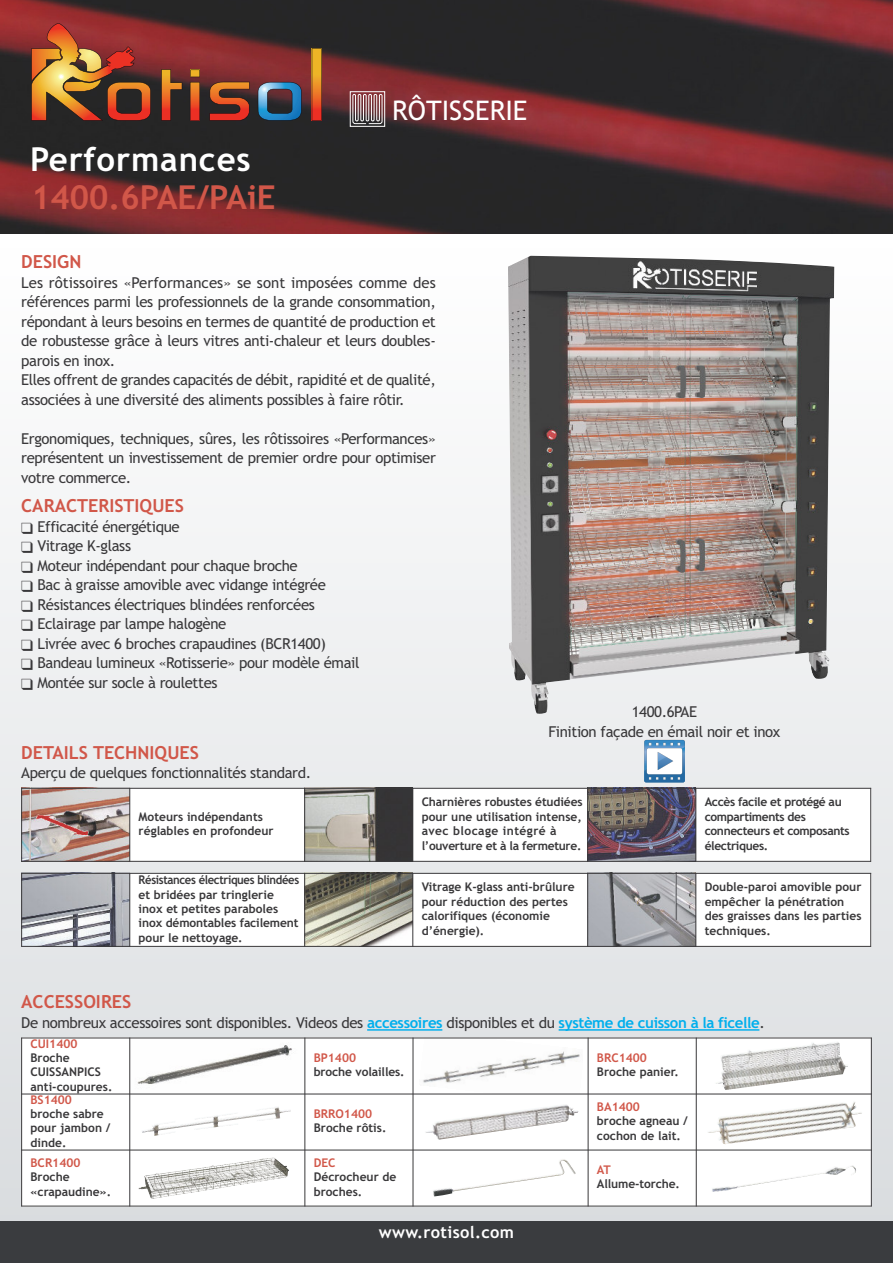
<style>
.page{position:relative;width:893px;height:1263px;background:#fff}
.page>*{position:absolute;margin:0;border:0;box-sizing:border-box;transform-origin:0 0}
.t1{font:700 33px "Trebuchet MS";color:#d15749}
.t2{font:700 33px "Trebuchet MS";letter-spacing:.025em;color:#fff}
.t3{font:27px "Trebuchet MS";color:#fff}
.t4{font:700 18px "Trebuchet MS";color:#d15749}
.t5{font:700 16.5px "Trebuchet MS";letter-spacing:.02em;color:#fff}
.t6{font:15px/19.5px "Trebuchet MS";letter-spacing:-.025em;color:#39383a}
.t7{font:700 12px/14.4px "Trebuchet MS";color:#39383a}
.t8{font:700 12px/14.4px "Trebuchet MS";color:#39383a;scale:.94 1}
.t9{font:700 12px/14.4px "Trebuchet MS";letter-spacing:-.03em;color:#39383a}
.t10{font:700 12px "Trebuchet MS";color:#d15749}
.s1{font-weight:700;color:#00afed}
</style>
<div class="page">
<div style="left:0;top:1220px;width:893px;height:43px;background:#3a3c3f"></div>
<div style="left:0;top:234px;width:893px;height:986px;background:linear-gradient(to bottom,#fff,#d9dcdf)"></div>
<img style="left:0;top:0;width:893px;height:234px">
<svg style="left:312px;top:48px;width:10px;height:73px"></svg>
<svg style="left:258px;top:82px;width:44px;height:39px;background:#3f6584"></svg>
<svg style="left:209px;top:82px;width:41px;height:39px;background:#924125"></svg>
<svg style="left:190px;top:70px;width:10px;height:51px"></svg>
<svg style="left:161px;top:69px;width:21px;height:52px"></svg>
<svg style="left:31px;top:23px;width:120px;height:98px;background:#9d5431"></svg>
<svg style="left:352px;top:94px;width:31px;height:30px"></svg>
<div style="left:350px;top:91px;width:35px;height:36px;border:1px solid #fff"></div>
<img style="left:508px;top:256px;width:326px;height:458px">
<img style="left:22px;top:789px;width:107px;height:72px">
<div style="left:130px;top:788px;width:175px;height:74px;background:#fff"></div>
<img style="left:305px;top:789px;width:107px;height:72px">
<div style="left:413px;top:788px;width:175px;height:74px;background:#fff"></div>
<img style="left:588px;top:789px;width:107px;height:72px">
<div style="left:696px;top:788px;width:175px;height:74px;background:#fff"></div>
<hr style="left:21px;top:788px;width:1px;height:74px;background:#39383a">
<hr style="left:129px;top:788px;width:1px;height:74px;background:#39383a">
<hr style="left:304px;top:788px;width:1px;height:74px;background:#39383a">
<hr style="left:412px;top:788px;width:1px;height:74px;background:#39383a">
<hr style="left:587px;top:788px;width:1px;height:74px;background:#39383a">
<hr style="left:695px;top:788px;width:1px;height:74px;background:#39383a">
<hr style="left:870px;top:788px;width:1px;height:74px;background:#39383a">
<hr style="left:21px;top:788px;width:850px;height:1px;background:#39383a">
<hr style="left:21px;top:861px;width:850px;height:1px;background:#39383a">
<img style="left:22px;top:874px;width:107px;height:72px">
<div style="left:130px;top:873px;width:175px;height:74px;background:#fff"></div>
<img style="left:305px;top:874px;width:107px;height:72px">
<div style="left:413px;top:873px;width:175px;height:74px;background:#fff"></div>
<img style="left:588px;top:874px;width:107px;height:72px">
<div style="left:696px;top:873px;width:175px;height:74px;background:#fff"></div>
<hr style="left:21px;top:873px;width:1px;height:74px;background:#39383a">
<hr style="left:129px;top:873px;width:1px;height:74px;background:#39383a">
<hr style="left:304px;top:873px;width:1px;height:74px;background:#39383a">
<hr style="left:412px;top:873px;width:1px;height:74px;background:#39383a">
<hr style="left:587px;top:873px;width:1px;height:74px;background:#39383a">
<hr style="left:695px;top:873px;width:1px;height:74px;background:#39383a">
<hr style="left:870px;top:873px;width:1px;height:74px;background:#39383a">
<hr style="left:21px;top:873px;width:850px;height:1px;background:#39383a">
<hr style="left:21px;top:946px;width:850px;height:1px;background:#39383a">
<svg style="left:644px;top:740px;width:41px;height:42px"></svg>
<hr style="left:367px;top:1029px;width:75px;height:2px;background:#00afed">
<hr style="left:559px;top:1029px;width:200px;height:2px;background:#00afed">
<div style="left:21px;top:1037px;width:109px;height:57px;background:#fff"></div>
<img style="left:130px;top:1038px;width:174px;height:56px">
<div style="left:305px;top:1037px;width:108px;height:57px;background:#fff"></div>
<div style="left:413px;top:1037px;width:175px;height:57px;background:#fff"></div>
<img style="left:419px;top:1038px;width:164px;height:56px">
<div style="left:588px;top:1037px;width:108px;height:57px;background:#fff"></div>
<div style="left:696px;top:1037px;width:176px;height:57px;background:#fff"></div>
<img style="left:716px;top:1042px;width:132px;height:48px">
<div style="left:21px;top:1094px;width:109px;height:56px;background:#fff"></div>
<div style="left:130px;top:1094px;width:175px;height:56px;background:#fff"></div>
<img style="left:142px;top:1107px;width:149px;height:29px">
<div style="left:305px;top:1094px;width:108px;height:56px;background:#fff"></div>
<div style="left:413px;top:1094px;width:175px;height:56px;background:#fff"></div>
<img style="left:425px;top:1105px;width:154px;height:35px">
<div style="left:588px;top:1094px;width:108px;height:56px;background:#fff"></div>
<div style="left:696px;top:1094px;width:176px;height:56px;background:#fff"></div>
<img style="left:708px;top:1102px;width:154px;height:42px">
<div style="left:21px;top:1150px;width:109px;height:56px;background:#fff"></div>
<div style="left:130px;top:1150px;width:175px;height:56px;background:#fff"></div>
<img style="left:138px;top:1157px;width:151px;height:42px">
<div style="left:305px;top:1150px;width:108px;height:56px;background:#fff"></div>
<div style="left:413px;top:1150px;width:175px;height:56px;background:#fff"></div>
<img style="left:433px;top:1159px;width:143px;height:37px">
<div style="left:588px;top:1150px;width:108px;height:56px;background:#fff"></div>
<div style="left:696px;top:1150px;width:176px;height:56px;background:#fff"></div>
<img style="left:712px;top:1165px;width:144px;height:27px">
<hr style="left:21px;top:1037px;width:1px;height:169px;background:#39383a">
<hr style="left:129px;top:1037px;width:1px;height:169px;background:#39383a">
<hr style="left:304px;top:1037px;width:1px;height:169px;background:#39383a">
<hr style="left:413px;top:1037px;width:1px;height:169px;background:#39383a">
<hr style="left:588px;top:1037px;width:1px;height:169px;background:#39383a">
<hr style="left:696px;top:1037px;width:1px;height:169px;background:#39383a">
<hr style="left:871px;top:1037px;width:1px;height:169px;background:#39383a">
<hr style="left:21px;top:1037px;width:851px;height:1px;background:#39383a">
<hr style="left:21px;top:1094px;width:851px;height:1px;background:#39383a">
<hr style="left:21px;top:1150px;width:851px;height:1px;background:#39383a">
<hr style="left:21px;top:1206px;width:851px;height:1px;background:#39383a">
<h1 class="t2" style="left:30px;top:141px;width:222px">Performances</h1>
<h1 class="t1" style="left:31px;top:179px;width:246px">1400.6PAE/PAiE</h1>
<h2 class="t3" style="left:392px;top:95px;width:137px">RÔTISSERIE</h2>
<p class="t4" style="left:21px;top:252px;width:62px">DESIGN</p>
<p class="t6" style="left:21px;top:273px;width:416px">Les rôtissoires «Performances» se sont imposées comme des références parmi les professionnels de la grande consommation, répondant à leurs besoins en termes de quantité de production et de robustesse grâce à leurs vitres anti-chaleur et leurs doubles&shy;parois en inox.<br>Elles offrent de grandes capacités de débit, rapidité et de qualité, associées à une diversité des aliments possibles à faire rôtir.</p>
<p class="t6" style="left:21px;top:429px;width:416px;text-align:justify">Ergonomiques, techniques, sûres, les rôtissoires «Performances» représentent un investissement de premier ordre pour optimiser votre commerce.</p>
<p class="t4" style="left:21px;top:496px;width:164px">CARACTERISTIQUES</p>
<p class="t6" style="left:21px;top:517px;width:160px">❑ Efficacité énergétique</p>
<p class="t6" style="left:21px;top:536px;width:111px">❑ Vitrage K-glass</p>
<p class="t6" style="left:21px;top:556px;width:278px">❑ Moteur indépendant pour chaque broche</p>
<p class="t6" style="left:21px;top:575px;width:306px">❑ Bac à graisse amovible avec vidange intégrée</p>
<p class="t6" style="left:21px;top:595px;width:295px">❑ Résistances électriques blindées renforcées</p>
<p class="t6" style="left:21px;top:614px;width:207px">❑ Eclairage par lampe halogène</p>
<p class="t6" style="left:21px;top:634px;width:306px">❑ Livrée avec 6 broches crapaudines (BCR1400)</p>
<p class="t6" style="left:21px;top:653px;width:340px">❑ Bandeau lumineux «Rotisserie» pour modèle émail</p>
<p class="t6" style="left:21px;top:673px;width:198px">❑ Montée sur socle à roulettes</p>
<p class="t6" style="left:548px;top:702px;width:234px;text-align:center">1400.6PAE<br>Finition façade en émail noir et inox</p>
<p class="t4" style="left:21px;top:742px;width:179px">DETAILS TECHNIQUES</p>
<p class="t6" style="left:21px;top:763px;width:291px">Aperçu de quelques fonctionnalités standard.</p>
<p class="t7" style="left:139px;top:809px;width:137px">Moteurs indépendants réglables en profondeur</p>
<p class="t7" style="left:422px;top:795px;width:162px">Charnières robustes étudiées pour une utilisation intense, avec blocage intégré à l’ouverture et à la fermeture.</p>
<p class="t9" style="left:705px;top:795px;width:147px">Accès facile et protégé au compartiments des connecteurs et composants électriques.</p>
<p class="t8" style="left:139px;top:873px;width:172px">Résistances électriques blindées et bridées par tringlerie inox et petites paraboles inox démontables facilement pour le nettoyage.</p>
<p class="t7" style="left:422px;top:880px;width:155px">Vitrage K-glass anti-brûlure pour réduction des pertes calorifiques (économie d’énergie).</p>
<p class="t7" style="left:705px;top:880px;width:158px">Double-paroi amovible pour empêcher la pénétration des graisses dans les parties techniques.</p>
<p class="t4" style="left:21px;top:991px;width:112px">ACCESSOIRES</p>
<p class="t6" style="left:21px;top:1013px;width:745px">De nombreux accessoires sont disponibles. Videos des <span class="s1">accessoires</span> disponibles et du <span class="s1">système de cuisson à la ficelle</span>.</p>
<p class="t10" style="left:31px;top:1036px;width:48px">CUI1400</p>
<p class="t7" style="left:31px;top:1051px;width:83px">Broche<br>CUISSANPICS anti-coupures.</p>
<p class="t10" style="left:314px;top:1051px;width:44px">BP1400</p>
<p class="t10" style="left:597px;top:1051px;width:51px">BRC1400</p>
<p class="t7" style="left:597px;top:1065px;width:83px">Broche panier.</p>
<p class="t7" style="left:314px;top:1065px;width:92px">broche volailles.</p>
<p class="t10" style="left:31px;top:1092px;width:43px">BS1400</p>
<p class="t7" style="left:31px;top:1107px;width:81px">broche sabre pour jambon / dinde.</p>
<p class="t10" style="left:314px;top:1107px;width:60px">BRRO1400</p>
<p class="t10" style="left:597px;top:1100px;width:44px">BA1400</p>
<p class="t7" style="left:597px;top:1114px;width:92px">broche agneau / cochon de lait.</p>
<p class="t7" style="left:314px;top:1121px;width:74px">Broche rôtis.</p>
<p class="t10" style="left:31px;top:1156px;width:51px">BCR1400</p>
<p class="t7" style="left:31px;top:1170px;width:82px">Broche «crapaudine».</p>
<p class="t10" style="left:314px;top:1156px;width:23px">DEC</p>
<p class="t7" style="left:314px;top:1170px;width:84px">Décrocheur de broches.</p>
<p class="t5" style="left:379px;top:1223px;width:137px">www.rotisol.com</p>
<p class="t10" style="left:597px;top:1163px;width:15px">AT</p>
<p class="t7" style="left:597px;top:1177px;width:85px">Allume-torche.</p>
</div>
